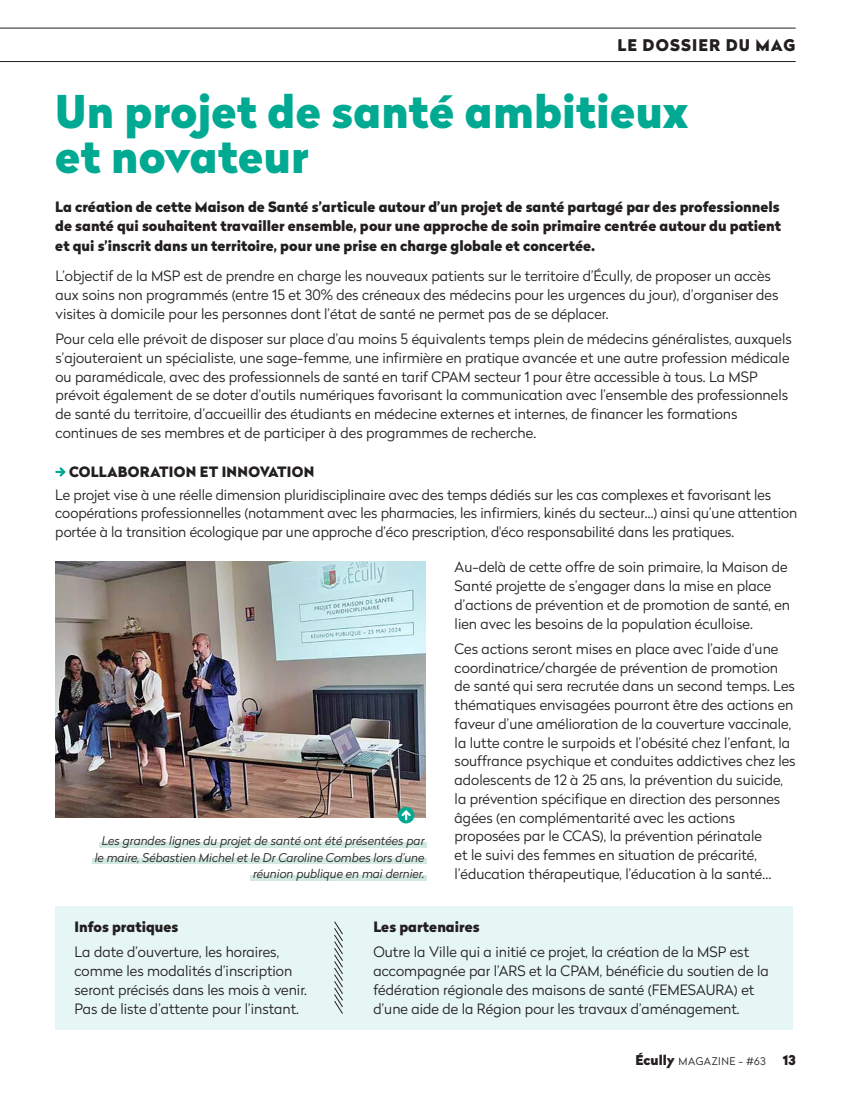
<style>
.page{position:relative;width:851px;height:1106px;background:#fff}
.page>*{position:absolute;margin:0;border:0;box-sizing:border-box;transform-origin:0 0}
.t1{font:900 45px/45px "Radikal";letter-spacing:.005em;color:#00aa92}
.t2{font:900 16.05px "Radikal";letter-spacing:.07em;color:#231f20}
.t3{font:300 14.25px/18.8px "Radikal";color:#231f20}
.t4{font:900 14.25px/19.5px "Radikal";color:#231f20;text-align:justify}
.t5{font:900 14.25px "Radikal";letter-spacing:.02em;color:#231f20}
.t6{font:900 13.5px "Radikal";color:#231f20}
.t7{font:italic 300 12px/16.5px "Radikal";color:#231f20;text-align:right}
.t8{font:300 10.5px "Radikal";letter-spacing:.05em;color:#231f20}
.s1{font-weight:900;font-size:13.5px}
</style>
<div class="page">
<hr style="left:0;top:28px;width:795px;height:1px;background:#231f20">
<hr style="left:0;top:61px;width:795px;height:1px;background:#231f20">
<img style="left:56px;top:561px;width:369px;height:256px">
<div style="left:92px;top:858px;width:334px;height:6px;background:#d2e8e3"></div>
<div style="left:250px;top:875px;width:176px;height:6px;background:#d2e8e3"></div>
<div style="left:99px;top:841px;width:327px;height:6px;background:#d2e8e3"></div>
<svg style="left:55px;top:467px;width:11px;height:9px"></svg>
<div style="left:56px;top:905px;width:737px;height:124px;background:#e6f6f4"></div>
<svg style="left:334px;top:921px;width:9px;height:93px"></svg>
<div style="left:398px;top:807px;width:16px;height:16px;background:#00aa92;border-radius:50%"></div>
<svg style="left:401px;top:810px;width:10px;height:10px"></svg>
<p class="t2" style="left:617px;top:33px;width:179px">LE DOSSIER DU MAG</p>
<p class="t1" style="left:55px;top:89px;width:634px">Un projet de santé ambitieux et novateur</p>
<p class="t4" style="left:55px;top:196px;width:727px">La création de cette Maison de Santé s’articule autour d’un projet de santé partagé par des professionnels de santé qui souhaitent travailler ensemble, pour une approche de soin primaire centrée autour du patient et qui s’inscrit dans un territoire, pour une prise en charge globale et concertée.</p>
<p class="t3" style="left:56px;top:266px;width:724px">L’objectif de la MSP est de prendre en charge les nouveaux patients sur le territoire d’Écully, de proposer un accès aux soins non programmés (entre 15 et 30% des créneaux des médecins pour les urgences du jour), d’organiser des visites à domicile pour les personnes dont l’état de santé ne permet pas de se déplacer.</p>
<p class="t3" style="left:56px;top:329px;width:737px">Pour cela elle prévoit de disposer sur place d’au moins 5 équivalents temps plein de médecins généralistes, auxquels s’ajouteraient un spécialiste, une sage-femme, une infirmière en pratique avancée et une autre profession médicale ou paramédicale, avec des professionnels de santé en tarif CPAM secteur 1 pour être accessible à tous. La MSP prévoit également de se doter d’outils numériques favorisant la communication avec l’ensemble des professionnels de santé du territoire, d’accueillir des étudiants en médecine externes et internes, de financer les formations continues de ses membres et de participer à des programmes de recherche.</p>
<p class="t5" style="left:69px;top:460px;width:247px">COLLABORATION ET INNOVATION</p>
<p class="t3" style="left:55px;top:484px;width:743px">Le projet vise à une réelle dimension pluridisciplinaire avec des temps dédiés sur les cas complexes et favorisant les coopérations professionnelles (notamment avec les pharmacies, les infirmiers, kinés du secteur…) ainsi qu’une attention portée à la transition écologique par une approche d’éco prescription, d'éco responsabilité dans les pratiques.</p>
<p class="t7" style="left:95px;top:832px;width:331px">Les grandes lignes du projet de santé ont été présentées par le maire, Sébastien Michel et le Dr Caroline Combes lors d’une réunion publique en mai dernier.</p>
<p class="t3" style="left:454px;top:557px;width:337px">Au-delà de cette offre de soin primaire, la Maison de Santé projette de s’engager dans la mise en place d’actions de prévention et de promotion de santé, en lien avec les besoins de la population éculloise.</p>
<p class="t3" style="left:454px;top:639px;width:342px">Ces actions seront mises en place avec l’aide d’une coordinatrice/chargée de prévention de promotion de santé qui sera recrutée dans un second temps. Les thématiques envisagées pourront être des actions en faveur d’une amélioration de la couverture vaccinale, la lutte contre le surpoids et l’obésité chez l’enfant, la souffrance psychique et conduites addictives chez les adolescents de 12 à 25 ans, la prévention du suicide, la prévention spécifique en direction des personnes âgées (en complémentarité avec les actions proposées par le CCAS), la prévention périnatale<br>et le suivi des femmes en situation de précarité, l’éducation thérapeutique, l’éducation à la santé…</p>
<p class="t4" style="left:74px;top:917px;width:105px">Infos pratiques</p>
<p class="t3" style="left:74px;top:942px;width:234px">La date d’ouverture, les horaires, comme les modalités d’inscription seront précisés dans les mois à venir.<br>Pas de liste d’attente pour l’instant.</p>
<p class="t4" style="left:373px;top:917px;width:108px">Les partenaires</p>
<p class="t3" style="left:373px;top:942px;width:397px">Outre la Ville qui a initié ce projet, la création de la MSP est accompagnée par l’ARS et la CPAM, bénéficie du soutien de la fédération régionale des maisons de santé (FEMESAURA) et d’une aide de la Région pour les travaux d’aménagement.</p>
<p class="t8" style="left:635px;top:1053px;width:132px"><span class="s1">Écully</span> MAGAZINE - #63</p>
<p class="t6" style="left:782px;top:1049px;width:14px">13</p>
</div>
